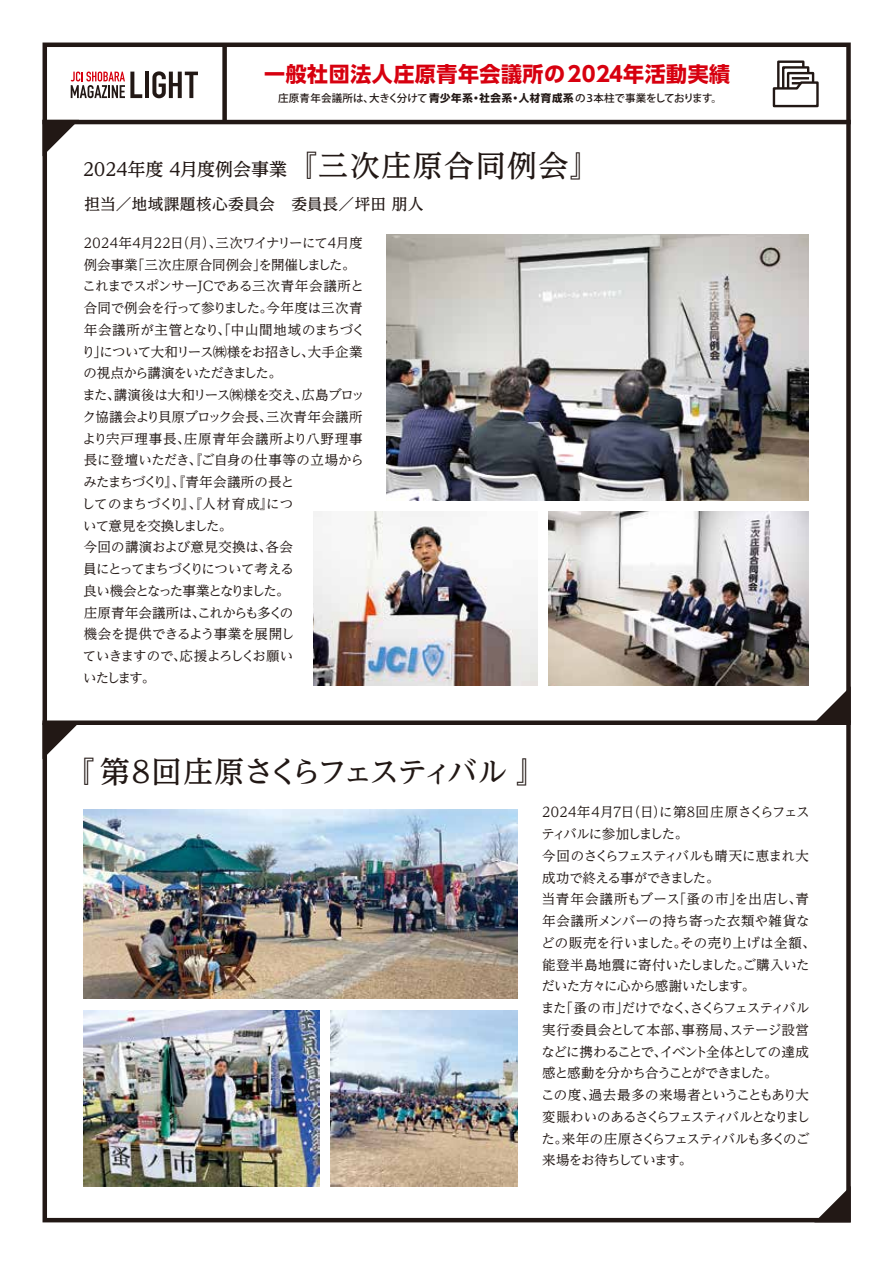
<style>
.page{position:relative;width:893px;height:1263px;background:#fff}
.page>*{position:absolute;margin:0;border:0;box-sizing:border-box;transform-origin:0 0}
.t1{font:500 30px "P Reim Ytwz Pr 6 N";letter-spacing:-.09em;color:#221815}
.t2{font:700 21px "UD Shin Go Pro";letter-spacing:.025em;color:#d7000f}
.t3{font:500 18px "P Reim Ytwz Pr 6 N";color:#221815}
.t4{font:500 15.75px "P Reim Ytwz Pr 6 N";letter-spacing:.02em;color:#221815}
.t5{font:13.5px/21.8px "P Reim Ytwz Pr 6 N";letter-spacing:-.045em;color:#221815}
.t6{font:500 10.5px "Koz Go Pr 6 N";color:#221815}
.s1{font-family:"UD Shin Go Pro";font-weight:700}
.s2{font-size:30px}
</style>
<div class="page">
<img style="left:43px;top:43px;width:808px;height:1179px">
<svg style="left:43px;top:124px;width:36px;height:32px"></svg>
<svg style="left:43px;top:725px;width:36px;height:34px"></svg>
<hr style="left:145px;top:72px;width:4px;height:26px;background:#221815">
<svg style="left:152px;top:71px;width:46px;height:27px"></svg>
<svg style="left:71px;top:72px;width:71px;height:26px"></svg>
<svg style="left:814px;top:1186px;width:37px;height:36px"></svg>
<svg style="left:814px;top:686px;width:37px;height:34px"></svg>
<hr style="left:43px;top:120px;width:808px;height:4px;background:#221815">
<div style="left:43px;top:720px;width:808px;height:5px;background:#221815"></div>
<h2 class="t2" style="left:264px;top:56px;width:467px">一般社団法人庄原青年会議所の2024年活動実績</h2>
<p class="t6" style="left:278px;top:92px;width:445px">庄原青年会議所は、大きく分けて<span class="s1">青少年系・社会系・人材育成系</span>の3本柱で事業をしております。</p>
<h3 class="t3" style="left:83px;top:154px;width:518px">2024年度 4月度例会事業<span class="s2">『三次庄原合同例会』</span></h3>
<p class="t4" style="left:84px;top:191px;width:341px">担当／地域課題核心委員会　委員長／坪田 朋人</p>
<p class="t5" style="left:81px;top:232px;width:286px">２０２４年４月２２日（月）、三次ワイナリーにて４月度例会事業「三次庄原合同例会」を開催しました。これまでスポンサーＪＣである三次青年会議所と合同で例会を行って参りました。今年度は三次青年会議所が主管となり、「中山間地域のまちづくり」について大和リース㈱様をお招きし、大手企業の視点から講演をいただきました。<br>また、講演後は大和リース㈱様を交え、広島ブロック協議会より貝原ブロック会長、三次青年会議所より宍戸理事長、庄原青年会議所より八野理事長に登壇いただき、『ご自身の仕事等の立場からみたまちづくり』、『青年会議所の長と<br>してのまちづくり』、『人材育成』につ<br>いて意見を交換しました。<br>今回の講演および意見交換は、各会<br>員にとってまちづくりについて考える<br>良い機会となった事業となりました。<br>庄原青年会議所は、これからも多くの<br>機会を提供できるよう事業を展開し<br>ていきますので、応援よろしくお願い<br>いたします。</p>
<h1 class="t1" style="left:64px;top:747px;width:484px">『第8回庄原さくらフェスティバル』</h1>
<p class="t5" style="left:541px;top:801px;width:276px">2024年４月7日（日）に第8回庄原さくらフェスティバルに参加しました。<br>今回のさくらフェスティバルも晴天に恵まれ大成功で終える事ができました。<br>当青年会議所もブース「蚤の市」を出店し、青年会議所メンバーの持ち寄った衣類や雑貨などの販売を行いました。その売り上げは全額、能登半島地震に寄付いたしました。ご購入いただいた方々に心から感謝いたします。<br>また「蚤の市」だけでなく、さくらフェスティバル実行委員会として本部、事務局、ステージ設営などに携わることで、イベント全体としての達成感と感動を分かち合うことができました。<br>この度、過去最多の来場者ということもあり大変賑わいのあるさくらフェスティバルとなりました。来年の庄原さくらフェスティバルも多くのご来場をお待ちしています。</p>
</div>
